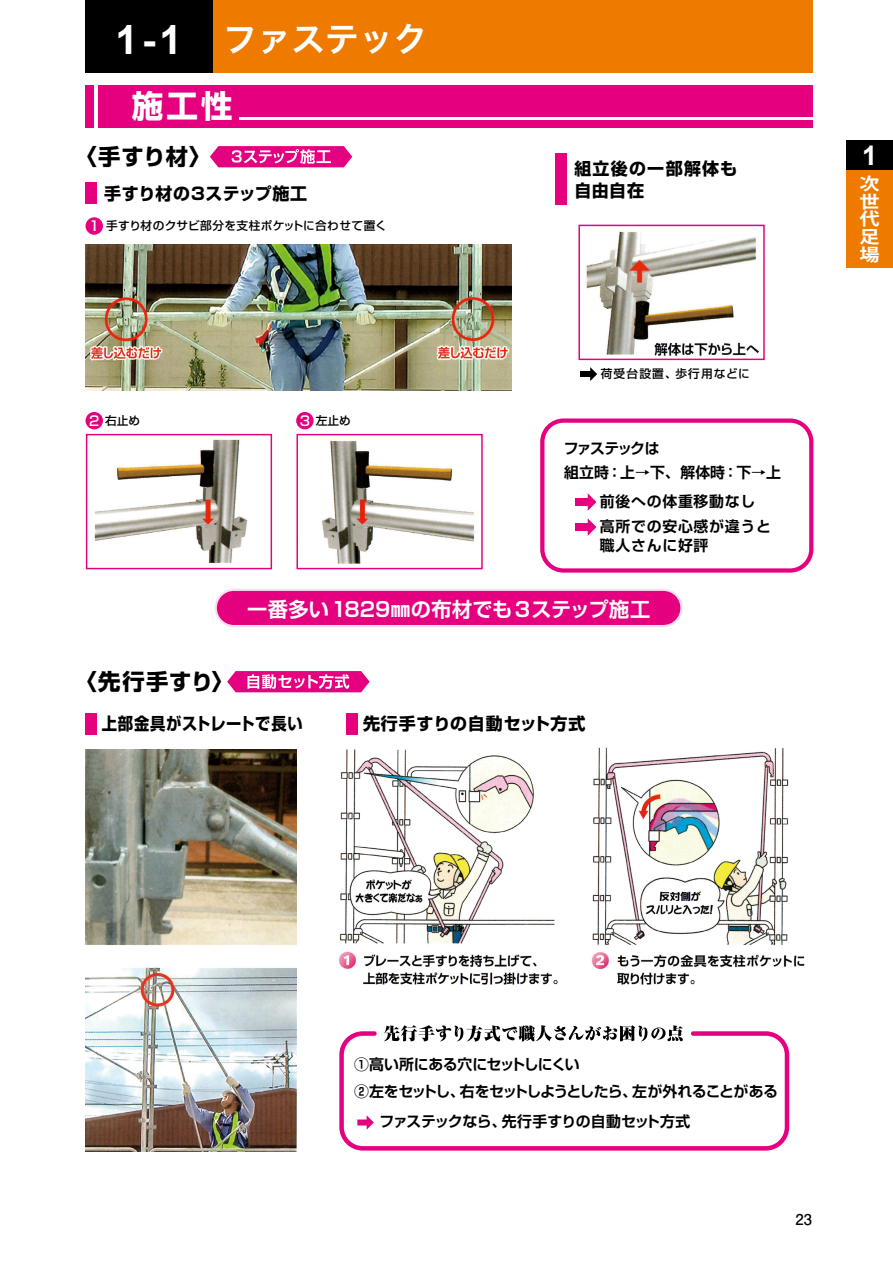
<style>
.page{position:relative;width:893px;height:1263px;background:#fff}
.page>*{position:absolute;margin:0;border:0;box-sizing:border-box;transform-origin:0 0}
.t1{font:34.05px "Hira Kaku Pro W6";color:#fff}
.t2{font:700 31.5px "Shin Go Pr 6";color:#fff}
.t3{font:700 27.15px "Arial";color:#fff}
.t4{font:700 22.35px "Shin Go Pr 6";letter-spacing:.035em;color:#000}
.t5{font:700 20.25px "Shin Go Pr 6 De";letter-spacing:.015em;color:#fff}
.t6{font:700 17.1px/17.5px "Koz Go Pro";color:#fff;text-align:justify;scale:1.18 1}
.t7{font:700 16.95px "Shin Go Pr 6";letter-spacing:.05em;color:#000;scale:.9 1}
.t8{font:700 16.95px "Shin Go Pr 6";letter-spacing:.05em;color:#000}
.t9{font:700 16.95px/22.4px "Shin Go Pr 6";letter-spacing:.07em;color:#000}
.t10{font:700 16.95px "Shin Go Pr 6";letter-spacing:-.015em;color:#000}
.t11{font:700 14.85px/26.5px "Shin Go Pr 6 De";letter-spacing:-.04em;color:#000}
.t12{font:700 14.85px/25.5px "Shin Go Pr 6 De";letter-spacing:.05em;color:#000}
.t13{font:700 14.85px "Shin Go Pr 6 De";color:#000}
.t14{font:700 14.85px/24.5px "Shin Go Pr 6 De";letter-spacing:-.03em;color:#000}
.t15{font:700 14.85px "Futo Go B101 Pro";color:#000}
.t16{font:500 11.7px "Shin Go Pr 6";letter-spacing:.03em;color:#000}
.t17{font:500 11.7px "Shin Go Pr 6";letter-spacing:.1em;color:#000}
.s1{font-family:"Arial";font-weight:700;font-size:40.35px}
.s2{font-size:13.5px;color:#fff}
</style>
<div class="page">
<img style="left:85px;top:749px;width:211px;height:402px">
<img style="left:339px;top:747px;width:466px;height:238px">
<svg style="left:210px;top:146px;width:142px;height:21px;background:#e9389b"></svg>
<svg style="left:227px;top:671px;width:143px;height:21px"></svg>
<svg style="left:339px;top:1031px;width:450px;height:119px"></svg>
<svg style="left:384px;top:1025px;width:299px;height:16px"></svg>
<div style="left:85px;top:183px;width:11px;height:21px;background:#e4007f"></div>
<div style="left:85px;top:713px;width:11px;height:21px;background:#e4007f"></div>
<div style="left:346px;top:713px;width:11px;height:21px;background:#e4007f"></div>
<div style="left:540px;top:418px;width:273px;height:155px;border:4px solid #e4007f;border-radius:21px"></div>
<img style="left:86px;top:245px;width:425px;height:145px">
<img style="left:94px;top:439px;width:154px;height:124px">
<div style="left:86px;top:434px;width:186px;height:135px;border:1px solid #e4007f"></div>
<img style="left:322px;top:440px;width:153px;height:124px">
<div style="left:296px;top:434px;width:187px;height:135px;border:1px solid #e4007f"></div>
<img style="left:586px;top:231px;width:173px;height:126px">
<div style="left:578px;top:225px;width:187px;height:135px;border:1px solid #e4007f"></div>
<div style="left:216px;top:590px;width:465px;height:36px;background:#e4007f;border-radius:18px"></div>
<div style="left:215px;top:589px;width:467px;height:38px;border:2px solid #fadcea;border-radius:18px"></div>
<div style="left:85px;top:85px;width:9px;height:43px;background:#e4007f"></div>
<div style="left:98px;top:85px;width:714px;height:43px;background:#e4007f"></div>
<hr style="left:239px;top:117px;width:573px;height:2px;background:#fff">
<div style="left:86px;top:412px;width:17px;height:17px;background:#e4007f;border-radius:50%"></div>
<div style="left:86px;top:217px;width:17px;height:18px;background:#e4007f;border-radius:50%"></div>
<div style="left:296px;top:412px;width:18px;height:17px;background:#e4007f;border-radius:50%"></div>
<div style="left:580px;top:371px;width:12px;height:6px;background:#000"></div>
<svg style="left:590px;top:367px;width:7px;height:14px"></svg>
<div style="left:575px;top:498px;width:15px;height:8px;background:#e4007f"></div>
<svg style="left:588px;top:493px;width:8px;height:18px"></svg>
<div style="left:575px;top:523px;width:15px;height:8px;background:#e4007f"></div>
<svg style="left:588px;top:518px;width:8px;height:18px"></svg>
<div style="left:555px;top:153px;width:11px;height:51px;background:#e4007f"></div>
<div style="left:85px;top:0;width:727px;height:72px;background:#ee7a00"></div>
<div style="left:85px;top:0;width:128px;height:72px;background:#000"></div>
<div style="left:846px;top:170px;width:47px;height:98px;background:#ee7a00"></div>
<div style="left:846px;top:140px;width:47px;height:30px;background:#000"></div>
<h1 class="t1" style="left:116px;top:8px;width:313px"><span class="s1">1-1</span> ファステック</h1>
<h2 class="t2" style="left:132px;top:81px;width:102px">施工性</h2>
<h3 class="t4" style="left:75px;top:139px;width:138px">〈手すり材〉</h3>
<p class="t10" style="left:104px;top:180px;width:205px">手すり材の３ステップ施工</p>
<p class="t16" style="left:89px;top:216px;width:299px"><span class="s2">1</span> 手すり材のクサビ部分を支柱ポケットに合わせて置く</p>
<p class="t16" style="left:89px;top:411px;width:53px"><span class="s2">2</span> 右止め</p>
<p class="t16" style="left:300px;top:411px;width:53px"><span class="s2">3</span> 左止め</p>
<p class="t9" style="left:574px;top:157px;width:164px">組立後の一部解体も自由自在</p>
<p class="t17" style="left:601px;top:364px;width:150px">荷受台設置、歩行用などに</p>
<p class="t14" style="left:564px;top:435px;width:219px">ファステックは<br>組立時：上→下、解体時：下→上</p>
<p class="t12" style="left:600px;top:488px;width:173px">前後への体重移動なし高所での安心感が違うと</p>
<p class="t12" style="left:600px;top:532px;width:110px">職人さんに好評</p>
<h3 class="t4" style="left:75px;top:664px;width:161px">〈先行手すり〉</h3>
<h3 class="t5" style="left:247px;top:593px;width:405px">一番多い1829㎜の布材でも3ステップ施工</h3>
<p class="t7" style="left:102px;top:710px;width:225px">上部金具がストレートで長い</p>
<p class="t8" style="left:363px;top:710px;width:224px">先行手すりの自動セット方式</p>
<h3 class="t3" style="left:862px;top:137px;width:17px">1</h3>
<p class="t6" style="left:859px;top:176px;width:18px">次世代足場</p>
<p class="t11" style="left:354px;top:1051px;width:426px">①高い所にある穴にセットしにくい<br>②左をセットし、右をセットしようとしたら、左が外れることがある</p>
<p class="t13" style="left:379px;top:1109px;width:312px">ファステックなら、先行手すりの自動セット方式</p>
<p class="t15" style="left:796px;top:1207px;width:18px">23</p>
</div>
